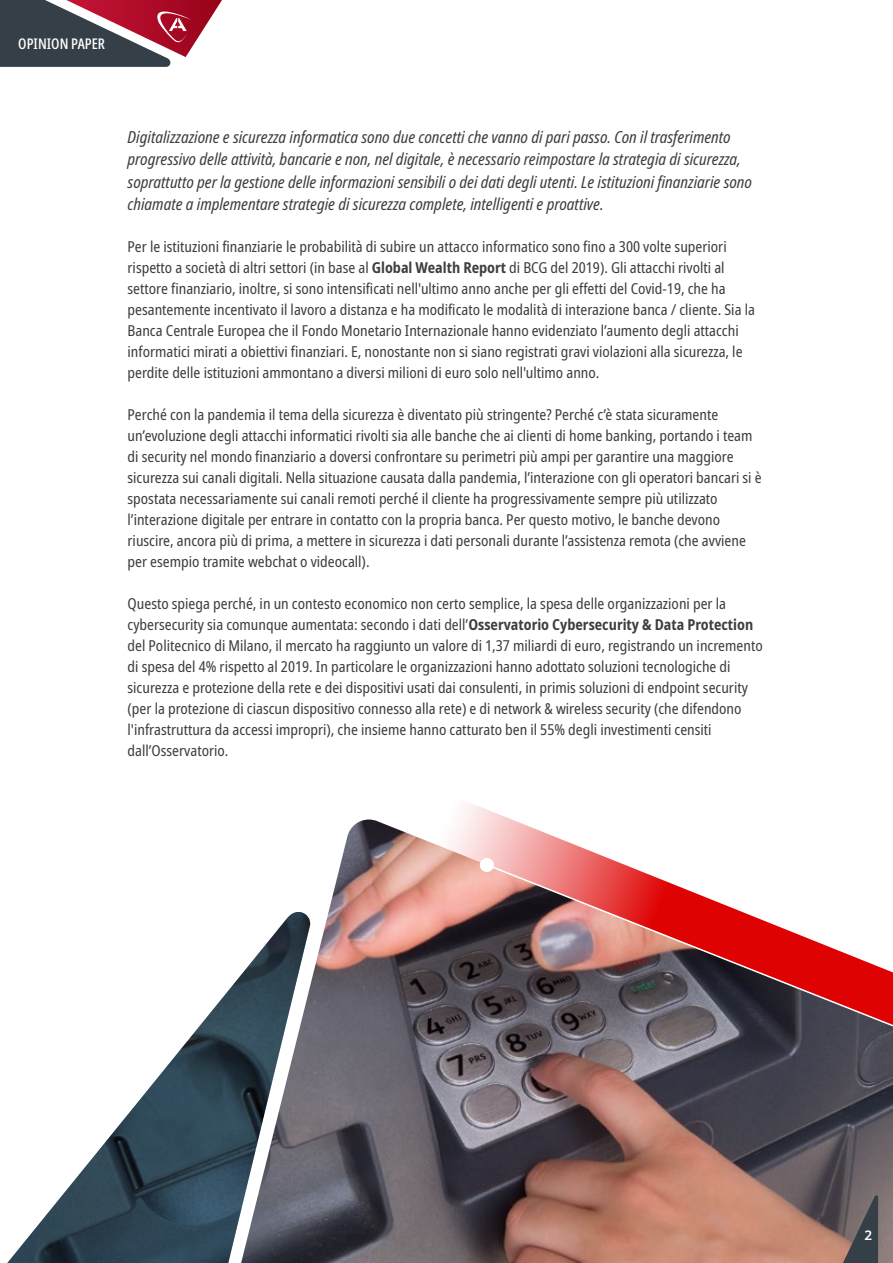
<style>
.page{position:relative;width:893px;height:1263px;background:#fff}
.page>*{position:absolute;margin:0;border:0;box-sizing:border-box;transform-origin:0 0}
.t1{font:italic condensed 16.5px/22.5px "Noto Sans";color:#3f3e3e}
.t2{font:condensed 15px/21px "Noto Sans";color:#3f3e3e}
.t3{font:500 extra-condensed 15px "Noto Sans";color:#fff}
.t4{font:600 13.5px "Noto Sans";color:#fff}
.s1{font-weight:700}
</style>
<div class="page">
<img style="left:310px;top:1026px;width:583px;height:237px">
<svg style="left:298px;top:803px;width:325px;height:223px"></svg>
<svg style="left:488px;top:864px;width:405px;height:164px"></svg>
<svg style="left:479px;top:857px;width:15px;height:16px"></svg>
<svg style="left:7px;top:912px;width:303px;height:351px"></svg>
<svg style="left:0;top:0;width:222px;height:67px"></svg>
<svg style="left:843px;top:1195px;width:35px;height:68px;background:#555457"></svg>
<p class="t3" style="left:18px;top:33px;width:88px">OPINION PAPER</p>
<p class="t1" style="left:128px;top:126px;width:626px">Digitalizzazione e sicurezza informatica sono due concetti che vanno di pari passo. Con il trasferimento progressivo delle attività, bancarie e non, nel digitale, è necessario reimpostare la strategia di sicurezza, soprattutto per la gestione delle informazioni sensibili o dei dati degli utenti. Le istituzioni finanziarie sono chiamate a implementare strategie di sicurezza complete, intelligenti e proattive.</p>
<p class="t2" style="left:128px;top:237px;width:629px">Per le istituzioni finanziarie le probabilità di subire un attacco informatico sono fino a 300 volte superiori rispetto a società di altri settori (in base al <span class="s1">Global Wealth Report</span> di BCG del 2019). Gli attacchi rivolti al settore finanziario, inoltre, si sono intensificati nell'ultimo anno anche per gli effetti del Covid-19, che ha pesantemente incentivato il lavoro a distanza e ha modificato le modalità di interazione banca / cliente. Sia la Banca Centrale Europea che il Fondo Monetario Internazionale hanno evidenziato l’aumento degli attacchi informatici mirati a obiettivi finanziari. E, nonostante non si siano registrati gravi violazioni alla sicurezza, le perdite delle istituzioni ammontano a diversi milioni di euro solo nell'ultimo anno.</p>
<p class="t2" style="left:128px;top:405px;width:636px">Perché con la pandemia il tema della sicurezza è diventato più stringente? Perché c’è stata sicuramente un’evoluzione degli attacchi informatici rivolti sia alle banche che ai clienti di home banking, portando i team di security nel mondo finanziario a doversi confrontare su perimetri più ampi per garantire una maggiore sicurezza sui canali digitali. Nella situazione causata dalla pandemia, l’interazione con gli operatori bancari si è spostata necessariamente sui canali remoti perché il cliente ha progressivamente sempre più utilizzato l’interazione digitale per entrare in contatto con la propria banca. Per questo motivo, le banche devono riuscire, ancora più di prima, a mettere in sicurezza i dati personali durante l’assistenza remota (che avviene per esempio tramite webchat o videocall).</p>
<p class="t2" style="left:128px;top:594px;width:637px">Questo spiega perché, in un contesto economico non certo semplice, la spesa delle organizzazioni per la cybersecurity sia comunque aumentata: secondo i dati dell’<span class="s1">Osservatorio Cybersecurity &amp; Data Protection </span>del Politecnico di Milano, il mercato ha raggiunto un valore di 1,37 miliardi di euro, registrando un incremento di spesa del 4% rispetto al 2019. In particolare le organizzazioni hanno adottato soluzioni tecnologiche di sicurezza e protezione della rete e dei dispositivi usati dai consulenti, in primis soluzioni di endpoint security (per la protezione di ciascun dispositivo connesso alla rete) e di network &amp; wireless security (che difendono l'infrastruttura da accessi impropri), che insieme hanno catturato ben il 55% degli investimenti censiti dall’Osservatorio.</p>
<p class="t4" style="left:864px;top:1226px;width:9px">2</p>
</div>
